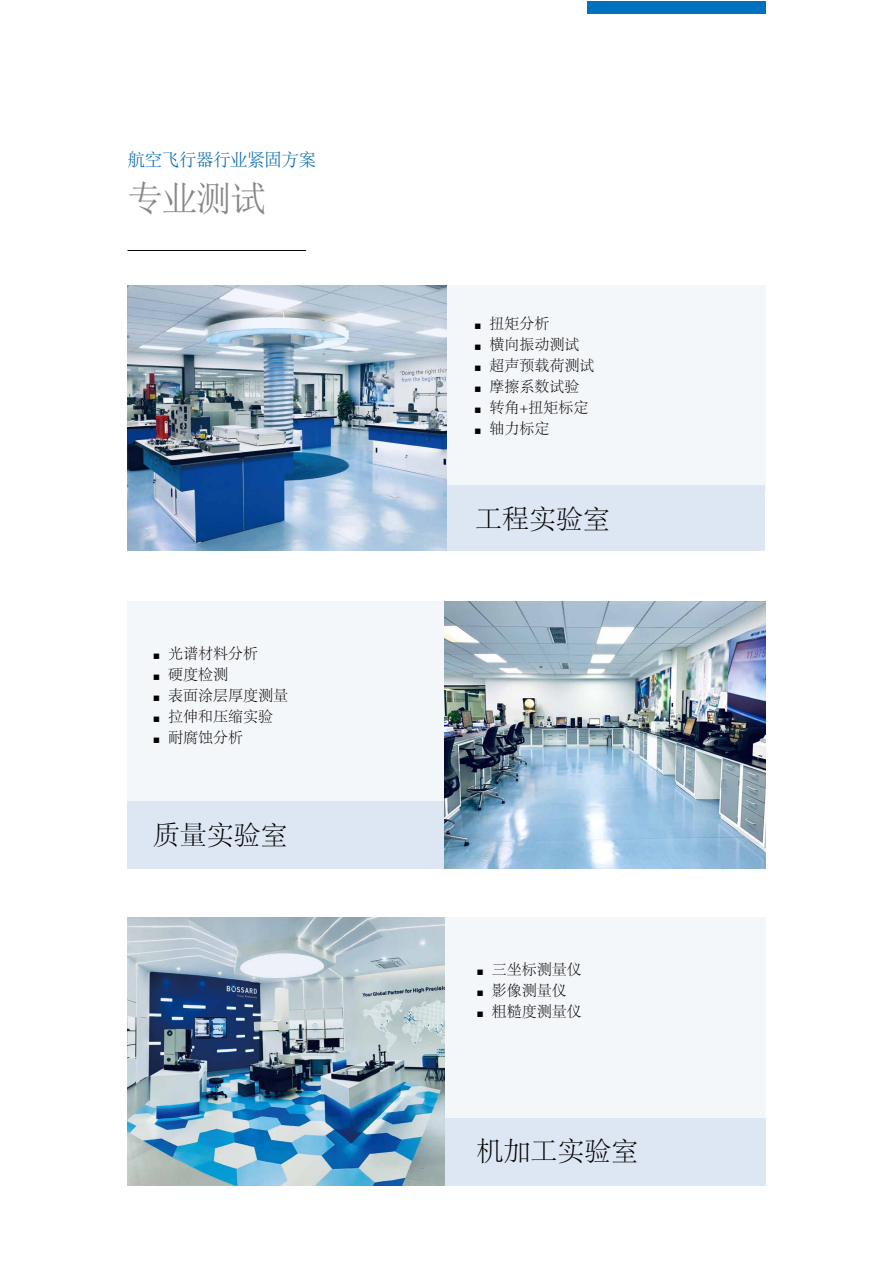
<style>
.page{position:relative;width:893px;height:1263px;background:#fff}
.page>*{position:absolute;margin:0;border:0;box-sizing:border-box;transform-origin:0 0}
.t1{font:36px "Sim Sun";color:#888787}
.t2{font:300 27px "Adobe Song Std";color:#000}
.t3{font:18px "Sim Sun";letter-spacing:-.05em;color:#086baf}
.t4{font:300 15px "Adobe Song Std";color:#040000}
.s1{font-family:"Sim Sun";font-weight:400;font-size:7.5px}
</style>
<div class="page">
<hr style="left:128px;top:250px;width:178px;height:1px;background:#040000">
<div style="left:445px;top:286px;width:320px;height:205px;background:#f4f7fa"></div>
<div style="left:446px;top:486px;width:319px;height:65px;background:#dde6f3"></div>
<img style="left:128px;top:286px;width:318px;height:265px">
<div style="left:128px;top:602px;width:345px;height:234px;background:#f4f7fa"></div>
<div style="left:128px;top:802px;width:345px;height:67px;background:#dde6f3"></div>
<div style="left:439px;top:917px;width:326px;height:235px;background:#f4f7fa"></div>
<div style="left:440px;top:1118px;width:325px;height:67px;background:#dde6f3"></div>
<img style="left:128px;top:918px;width:317px;height:267px">
<img style="left:445px;top:602px;width:320px;height:267px">
<div style="left:587px;top:1px;width:178px;height:13px;background:#0071be"></div>
<p class="t3" style="left:128px;top:151px;width:191px">航空飞行器行业紧固方案</p>
<h1 class="t1" style="left:128px;top:181px;width:140px">专业测试</h1>
<p class="t4" style="left:153px;top:645px;width:107px"><span class="s1">■</span> 光谱材料分析</p>
<p class="t4" style="left:153px;top:666px;width:77px"><span class="s1">■</span> 硬度检测</p>
<p class="t4" style="left:153px;top:687px;width:137px"><span class="s1">■</span> 表面涂层厚度测量</p>
<p class="t4" style="left:153px;top:708px;width:122px"><span class="s1">■</span> 拉伸和压缩实验</p>
<p class="t4" style="left:153px;top:729px;width:92px"><span class="s1">■</span> 耐腐蚀分析</p>
<h2 class="t2" style="left:153px;top:821px;width:136px">质量实验室</h2>
<p class="t4" style="left:474px;top:315px;width:77px"><span class="s1">■</span> 扭矩分析</p>
<p class="t4" style="left:474px;top:336px;width:107px"><span class="s1">■</span> 横向振动测试</p>
<p class="t4" style="left:474px;top:357px;width:122px"><span class="s1">■</span> 超声预载荷测试</p>
<p class="t4" style="left:474px;top:378px;width:107px"><span class="s1">■</span> 摩擦系数试验</p>
<p class="t4" style="left:474px;top:399px;width:116px"><span class="s1">■</span> 转角+扭矩标定</p>
<p class="t4" style="left:474px;top:420px;width:77px"><span class="s1">■</span> 轴力标定</p>
<h2 class="t2" style="left:475px;top:505px;width:136px">工程实验室</h2>
<p class="t4" style="left:476px;top:961px;width:107px"><span class="s1">■</span> 三坐标测量仪</p>
<p class="t4" style="left:476px;top:982px;width:92px"><span class="s1">■</span> 影像测量仪</p>
<p class="t4" style="left:476px;top:1003px;width:107px"><span class="s1">■</span> 粗糙度测量仪</p>
<h2 class="t2" style="left:476px;top:1137px;width:163px">机加工实验室</h2>
</div>
